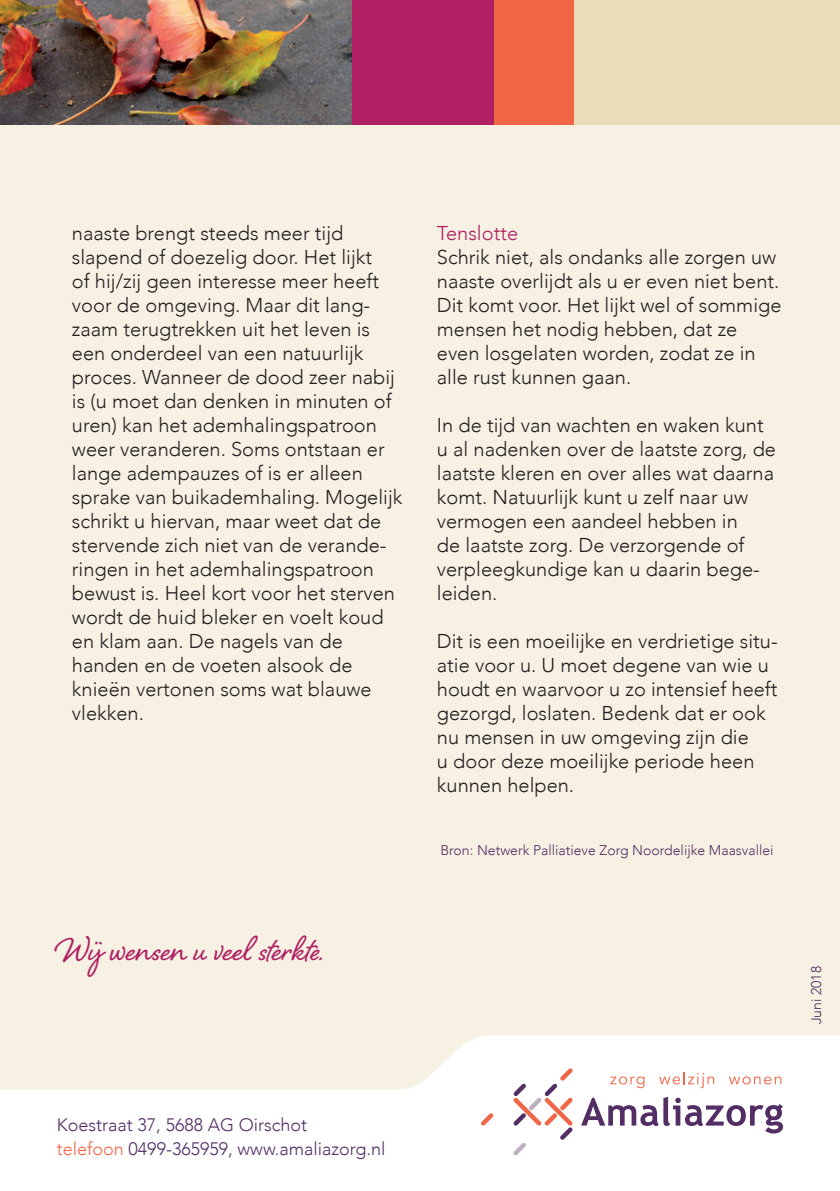
<style>
.page{position:relative;width:840px;height:1191px;background:#fff}
.page>*{position:absolute;margin:0;border:0;box-sizing:border-box;transform-origin:0 0}
.t1{font:44px "Shelby";color:#b02062}
.t2{font:300 20px/24px "Avenir";color:#231f20}
.t3{font:300 20px "Avenir";color:#b02062}
.t4{font:300 18px/23.8px "Avenir";color:#522e64}
.t5{font:300 14px "Avenir";color:#522e64}
.s1{color:#f26648}
</style>
<div class="page">
<div style="left:0;top:0;width:839px;height:1191px;background:#f7f1e4"></div>
<svg style="left:0;top:1035px;width:839px;height:156px;fill:#fff"></svg>
<svg style="left:580px;top:1096px;width:202px;height:37px;background:#ccc1d1"></svg>
<svg style="left:513px;top:1068px;width:59px;height:87px;background:#f3e2e3"></svg>
<svg style="left:481px;top:1113px;width:12px;height:12px"></svg>
<svg style="left:610px;top:1076px;width:34px;height:12px"></svg>
<svg style="left:658px;top:1072px;width:55px;height:16px"></svg>
<svg style="left:728px;top:1076px;width:53px;height:8px"></svg>
<img style="left:0;top:0;width:351px;height:125px">
<div style="left:573px;top:0;width:266px;height:125px;background:#eadbb9"></div>
<div style="left:493px;top:0;width:80px;height:125px;background:#f26648"></div>
<div style="left:351px;top:0;width:142px;height:125px;background:#b02062"></div>
<p class="t2" style="left:72px;top:221px;width:332px">naaste brengt steeds meer tijd slapend of doezelig door. Het lijkt<br>of hij/zij geen interesse meer heeft voor de omgeving. Maar dit lang&shy;zaam terugtrekken uit het leven is een onderdeel van een natuurlijk proces. Wanneer de dood zeer nabij is (u moet dan denken in minuten of uren) kan het ademhalingspatroon weer veranderen. Soms ontstaan er lange adempauzes of is er alleen sprake van buikademhaling. Mogelijk schrikt u hiervan, maar weet dat de stervende zich niet van de verande&shy;ringen in het ademhalingspatroon bewust is. Heel kort voor het sterven wordt de huid bleker en voelt koud en klam aan. De nagels van de handen en de voeten alsook de knieën vertonen soms wat blauwe vlekken.</p>
<p class="t3" style="left:436px;top:221px;width:83px">Tenslotte</p>
<p class="t2" style="left:436px;top:245px;width:346px">Schrik niet, als ondanks alle zorgen uw naaste overlijdt als u er even niet bent.<br>Dit komt voor. Het lijkt wel of sommige mensen het nodig hebben, dat ze even losgelaten worden, zodat ze in alle rust kunnen gaan.</p>
<p class="t2" style="left:436px;top:413px;width:340px">In de tijd van wachten en waken kunt u al nadenken over de laatste zorg, de laatste kleren en over alles wat daarna komt. Natuurlijk kunt u zelf naar uw vermogen een aandeel hebben in<br>de laatste zorg. De verzorgende of verpleegkundige kan u daarin bege&shy;leiden.</p>
<p class="t2" style="left:436px;top:629px;width:342px">Dit is een moeilijke en verdrietige situ&shy;atie voor u. U moet degene van wie u houdt en waarvoor u zo intensief heeft gezorgd, loslaten. Bedenk dat er ook nu mensen in uw omgeving zijn die<br>u door deze moeilijke periode heen kunnen helpen.</p>
<p class="t5" style="left:440px;top:842px;width:334px">Bron: Netwerk Palliatieve Zorg Noordelijke Maasvallei</p>
<h1 class="t1" style="left:57px;top:919px;width:268px">Wij wensen u veel sterkte.</h1>
<p class="t5" style="left:807px;top:1024px;width:60px;rotate:-90deg">Juni 2018</p>
<p class="t4" style="left:57px;top:1113px;width:330px">Koestraat 37, 5688 AG Oirschot<br><span class="s1">telefoon</span> 0499-365959, www.amaliazorg.nl</p>
</div>
